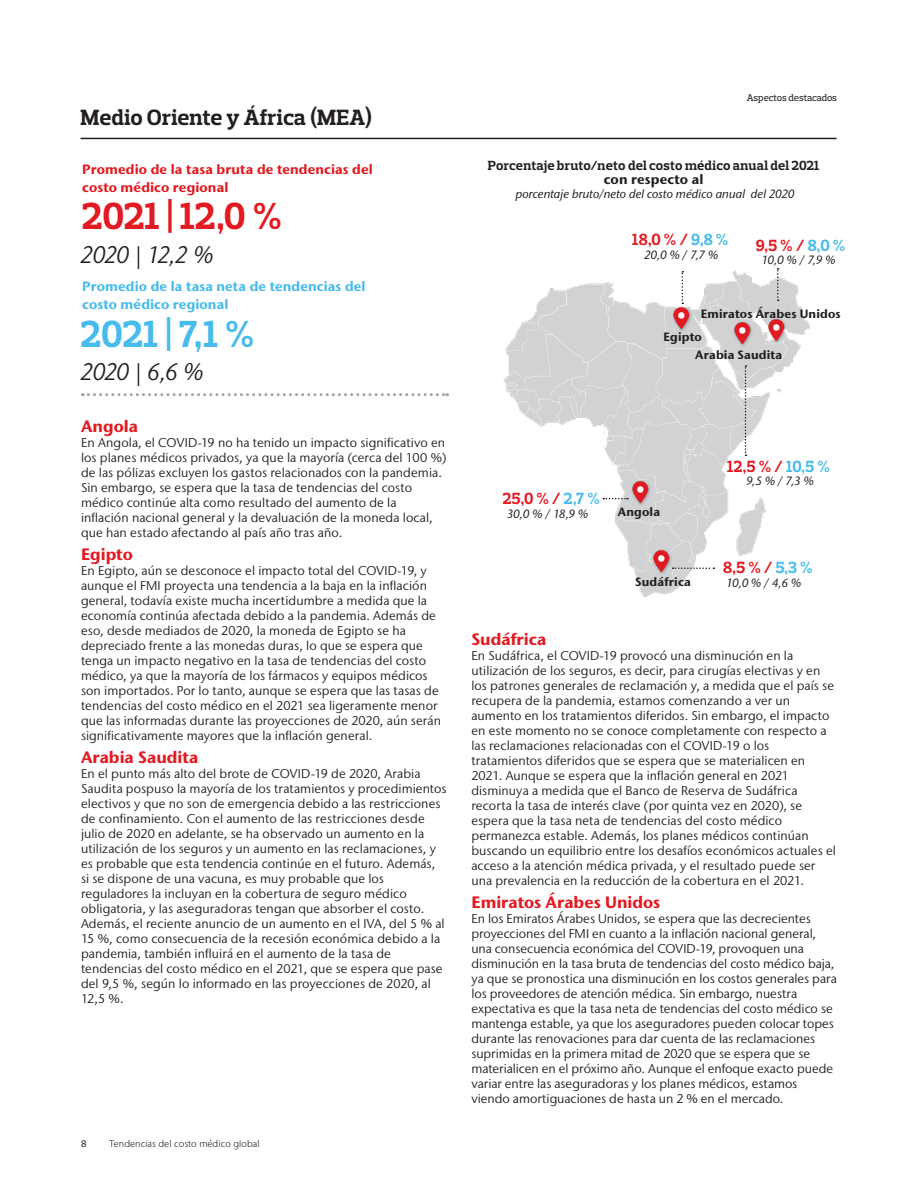
<style>
.page{position:relative;width:918px;height:1188px;background:#fff}
.page>*{position:absolute;margin:0;border:0;box-sizing:border-box;transform-origin:0 0}
.Body_Copy_8_5_11{font:700 38.4px "Prelo Slab";color:#e21a21}
.Body_Copy_8_5_11-2{font:700 38.4px "Prelo Slab";color:#47bbeb}
.Body_Copy_8_5_11-3{font:italic 24px "Stone Sans IIITC Pro";letter-spacing:-.015em;color:#231f20}
.Body_Copy_8_5_11-4{font:700 22.5px "Prelo Slab";letter-spacing:.005em;color:#231f20}
.Country_comments_hea{font:700 16.5px "Stone Sans IIITC Pro";color:#e21a21}
.Body_Copy_8_5_11-5{font:700 16.5px "Prelo Slab";letter-spacing:.01em;color:#e21a21}
.Body_Copy_8_5_11-6{font:700 13.5px/18px "Stone Sans IIITC Pro";letter-spacing:.01em;color:#e21a21}
.Body_Copy_8_5_11-7{font:700 13.5px/18px "Stone Sans IIITC Pro";letter-spacing:.01em;color:#47bbeb}
.Body_Copy_8_5_11-8{font:700 13.5px "Prelo Slab";letter-spacing:.015em;color:#231f20}
.Body_Copy_8_5_11-9{font:700 13.5px "Stone Sans IIITC Pro";letter-spacing:.005em;color:#231f20}
.Body_Copy_8_5_11-10{font:12.75px/15px "Stone Sans IIITC Pro";letter-spacing:.005em;color:#231f20}
.Body_Copy_8_5_11-11{font:italic 500 12px "Stone Sans IIITC Pro";letter-spacing:.005em;color:#231f20}
.Body_Copy_8_5_11-12{font:700 12px "Stone Sans IIITC Pro";letter-spacing:.01em;color:#231f20}
.t1{font:300 9.75px "Stone Sans IIITC Pro";color:#231f20}
.t2{font:500 9.75px "Prelo Slab";letter-spacing:-.01em;color:#231f20}
.s1{color:#47bbeb}
</style>
<div class="page">
<img style="left:503px;top:268px;width:307px;height:329px">
<svg style="left:745px;top:365px;width:2px;height:91px"></svg>
<svg style="left:682px;top:271px;width:1px;height:33px"></svg>
<svg style="left:777px;top:268px;width:2px;height:33px"></svg>
<svg style="left:603px;top:498px;width:25px;height:1px"></svg>
<svg style="left:675px;top:567px;width:39px;height:2px"></svg>
<hr style="left:81px;top:138px;width:756px;height:1px;background:#231f20">
<img style="left:764px;top:317px;width:26px;height:27px">
<img style="left:730px;top:320px;width:26px;height:27px">
<img style="left:668px;top:305px;width:27px;height:27px">
<img style="left:628px;top:479px;width:26px;height:27px">
<img style="left:649px;top:548px;width:26px;height:27px">
<svg style="left:82px;top:393px;width:366px;height:3px"></svg>
<p class="Body_Copy_8_5_11-4" style="left:81px;top:104px;width:293px">Medio Oriente y África (MEA)</p>
<p class="t2" style="left:747px;top:91px;width:92px">Aspectos destacados</p>
<p class="Body_Copy_8_5_11-6" style="left:82px;top:160px;width:292px">Promedio de la tasa bruta de tendencias del costo médico regional</p>
<p class="Body_Copy_8_5_11-8" style="left:488px;top:157px;width:333px">Porcentaje bruto/neto del costo médico anual del 2021</p>
<p class="Body_Copy_8_5_11-9" style="left:604px;top:171px;width:101px">con respecto al</p>
<p class="Body_Copy_8_5_11-11" style="left:516px;top:186px;width:280px">porcentaje bruto/neto del costo médico anual del 2020</p>
<p class="Body_Copy_8_5_11" style="left:82px;top:193px;width:201px">2021 | 12,0 %</p>
<p class="Body_Copy_8_5_11-3" style="left:81px;top:239px;width:134px">2020 | 12,2 %</p>
<p class="Body_Copy_8_5_11-5" style="left:632px;top:230px;width:98px">18,0 % / <span class="s1">9,8 %</span></p>
<p class="Body_Copy_8_5_11-5" style="left:756px;top:235px;width:91px">9,5 % / <span class="s1">8,0 %</span></p>
<p class="Body_Copy_8_5_11-11" style="left:644px;top:247px;width:75px">20,0 % / 7,7 %</p>
<p class="Body_Copy_8_5_11-11" style="left:762px;top:253px;width:75px">10,0 % / 7,9 %</p>
<p class="Body_Copy_8_5_11-7" style="left:82px;top:277px;width:285px">Promedio de la tasa neta de tendencias del costo médico regional</p>
<p class="Body_Copy_8_5_11-2" style="left:81px;top:311px;width:175px">2021 | 7,1 %</p>
<p class="Body_Copy_8_5_11-3" style="left:81px;top:357px;width:124px">2020 | 6,6 %</p>
<p class="Country_comments_hea" style="left:81px;top:415px;width:59px">Angola</p>
<p class="Body_Copy_8_5_11-10" style="left:81px;top:435px;width:367px">En Angola, el COVID-19 no ha tenido un impacto significativo en los planes médicos privados, ya que la mayoría (cerca del 100 %) de las pólizas excluyen los gastos relacionados con la pandemia.<br>Sin embargo, se espera que la tasa de tendencias del costo médico continúe alta como resultado del aumento de la inflación nacional general y la devaluación de la moneda local, que han estado afectando al país año tras año.</p>
<p class="Country_comments_hea" style="left:81px;top:543px;width:53px">Egipto</p>
<p class="Body_Copy_8_5_11-10" style="left:81px;top:563px;width:362px">En Egipto, aún se desconoce el impacto total del COVID-19, y aunque el FMI proyecta una tendencia a la baja en la inflación general, todavía existe mucha incertidumbre a medida que la economía continúa afectada debido a la pandemia. Además de eso, desde mediados de 2020, la moneda de Egipto se ha depreciado frente a las monedas duras, lo que se espera que tenga un impacto negativo en la tasa de tendencias del costo médico, ya que la mayoría de los fármacos y equipos médicos son importados. Por lo tanto, aunque se espera que las tasas de tendencias del costo médico en el 2021 sea ligeramente menor que las informadas durante las proyecciones de 2020, aún serán significativamente mayores que la inflación general.</p>
<p class="Country_comments_hea" style="left:81px;top:746px;width:119px">Arabia Saudita</p>
<p class="Body_Copy_8_5_11-10" style="left:81px;top:765px;width:367px">En el punto más alto del brote de COVID-19 de 2020, Arabia Saudita pospuso la mayoría de los tratamientos y procedimientos electivos y que no son de emergencia debido a las restricciones de confinamiento. Con el aumento de las restricciones desde julio de 2020 en adelante, se ha observado un aumento en la utilización de los seguros y un aumento en las reclamaciones, y es probable que esta tendencia continúe en el futuro. Además, si se dispone de una vacuna, es muy probable que los reguladores la incluyan en la cobertura de seguro médico obligatoria, y las aseguradoras tengan que absorber el costo.<br>Además, el reciente anuncio de un aumento en el IVA, del 5 % al 15 %, como consecuencia de la recesión económica debido a la pandemia, también influirá en el aumento de la tasa de tendencias del costo médico en el 2021, que se espera que pase del 9,5 %, según lo informado en las proyecciones de 2020, al 12,5 %.</p>
<p class="t2" style="left:81px;top:1138px;width:7px">8</p>
<p class="t1" style="left:109px;top:1138px;width:152px">Tendencias del costo médico global</p>
<p class="Body_Copy_8_5_11-12" style="left:701px;top:306px;width:141px">Emiratos Árabes Unidos</p>
<p class="Body_Copy_8_5_11-12" style="left:695px;top:347px;width:89px">Arabia Saudita</p>
<p class="Body_Copy_8_5_11-12" style="left:663px;top:329px;width:40px">Egipto</p>
<p class="Body_Copy_8_5_11-5" style="left:503px;top:488px;width:99px">25,0 % / <span class="s1">2,7 %</span></p>
<p class="Body_Copy_8_5_11-11" style="left:507px;top:506px;width:83px">30,0 % / 18,9 %</p>
<p class="Body_Copy_8_5_11-12" style="left:618px;top:504px;width:44px">Angola</p>
<p class="Body_Copy_8_5_11-12" style="left:635px;top:574px;width:57px">Sudáfrica</p>
<p class="Body_Copy_8_5_11-5" style="left:727px;top:457px;width:104px">12,5 % / <span class="s1">10,5 %</span></p>
<p class="Body_Copy_8_5_11-11" style="left:746px;top:473px;width:69px">9,5 % / 7,3 %</p>
<p class="Body_Copy_8_5_11-5" style="left:723px;top:557px;width:91px">8,5 % / <span class="s1">5,3 %</span></p>
<p class="Body_Copy_8_5_11-11" style="left:726px;top:575px;width:76px">10,0 % / 4,6 %</p>
<p class="Country_comments_hea" style="left:471px;top:628px;width:76px">Sudáfrica</p>
<p class="Body_Copy_8_5_11-10" style="left:471px;top:648px;width:366px">En Sudáfrica, el COVID-19 provocó una disminución en la utilización de los seguros, es decir, para cirugías electivas y en los patrones generales de reclamación y, a medida que el país se recupera de la pandemia, estamos comenzando a ver un aumento en los tratamientos diferidos. Sin embargo, el impacto en este momento no se conoce completamente con respecto a las reclamaciones relacionadas con el COVID-19 o los tratamientos diferidos que se espera que se materialicen en 2021. Aunque se espera que la inflación general en 2021 disminuya a medida que el Banco de Reserva de Sudáfrica recorta la tasa de interés clave (por quinta vez en 2020), se espera que la tasa neta de tendencias del costo médico permanezca estable. Además, los planes médicos continúan buscando un equilibrio entre los desafíos económicos actuales el acceso a la atención médica privada, y el resultado puede ser una prevalencia en la reducción de la cobertura en el 2021.</p>
<p class="Country_comments_hea" style="left:471px;top:891px;width:191px">Emiratos Árabes Unidos</p>
<p class="Body_Copy_8_5_11-10" style="left:471px;top:911px;width:367px">En los Emiratos Árabes Unidos, se espera que las decrecientes proyecciones del FMI en cuanto a la inflación nacional general, una consecuencia económica del COVID-19, provoquen una disminución en la tasa bruta de tendencias del costo médico baja, ya que se pronostica una disminución en los costos generales para los proveedores de atención médica. Sin embargo, nuestra expectativa es que la tasa neta de tendencias del costo médico se mantenga estable, ya que los aseguradores pueden colocar topes durante las renovaciones para dar cuenta de las reclamaciones suprimidas en la primera mitad de 2020 que se espera que se materialicen en el próximo año. Aunque el enfoque exacto puede variar entre las aseguradoras y los planes médicos, estamos viendo amortiguaciones de hasta un 2 % en el mercado.</p>
</div>
